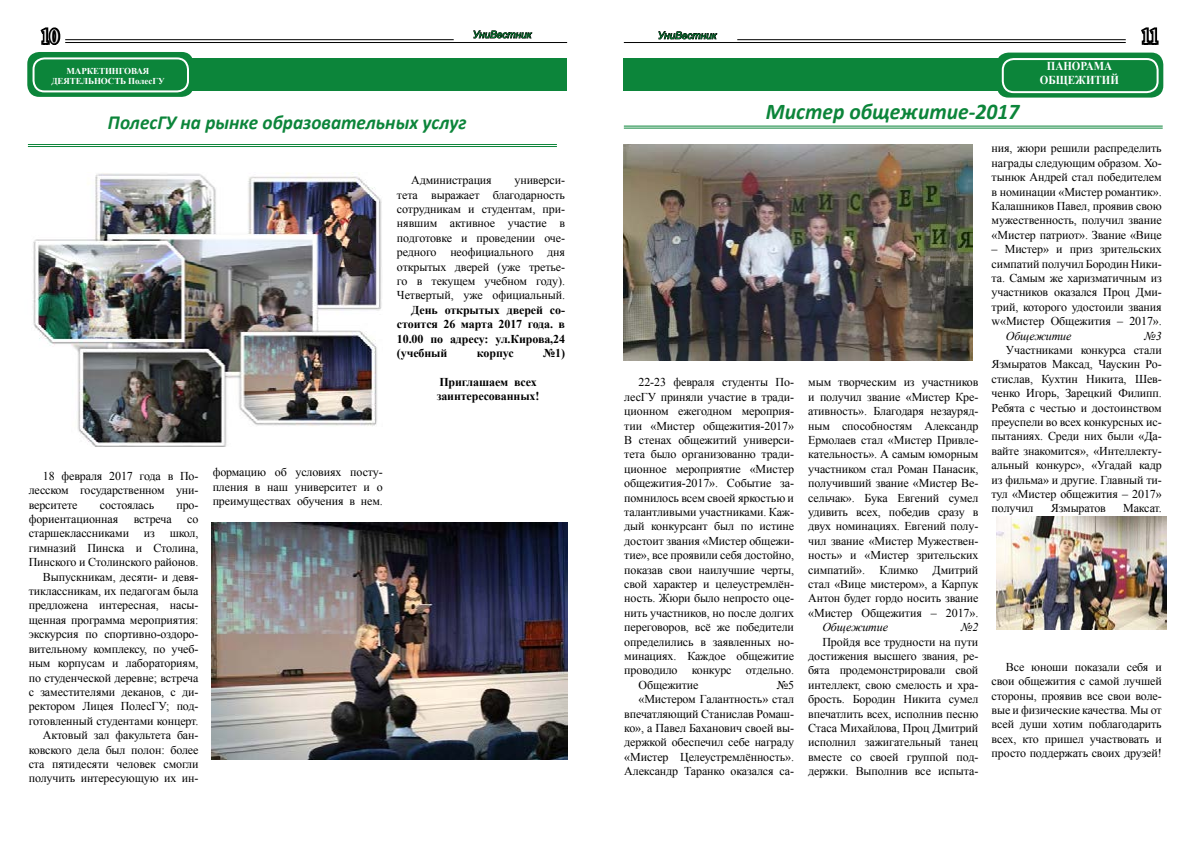
<style>
.page{position:relative;width:1191px;height:842px;background:#fff}
.page>*{position:absolute;margin:0;border:0;box-sizing:border-box;transform-origin:0 0}
.t1{font:italic 700 22.5px "Calibri";color:#0c853a;scale:.96 1}
.t2{font:italic 700 20px "Calibri";color:#0c853a;scale:.96 1}
.t3{font:19.8px "Times New Roman";color:#fff;scale:.91 1}
.t4{font:700 12.1px/13.2px "Times New Roman";color:#fff;text-align:center;scale:.91 1}
.t5{font:12px/14.4px "Times New Roman";letter-spacing:-.01em;color:#000;text-align:justify}
.t6{font:700 12px/14.4px "Times New Roman";letter-spacing:-.01em;color:#000;text-align:justify}
.t7{font:italic 12px "Times New Roman";letter-spacing:-.01em;color:#000}
.t8{font:italic 10px "Arial";color:#0c853a}
.t9{font:700 9px/10.8px "Times New Roman";letter-spacing:-.01em;color:#fff;text-align:center}
</style>
<div class="page">
<div style="left:30px;top:58px;width:537px;height:33px;background:#0c853a"></div>
<hr style="left:65px;top:39px;width:389px;height:1px;background:#000">
<hr style="left:65px;top:42px;width:502px;height:1px;background:#000">
<svg style="left:473px;top:30px;width:59px;height:9px"></svg>
<hr style="left:737px;top:39px;width:388px;height:1px;background:#000">
<hr style="left:624px;top:42px;width:501px;height:1px;background:#000">
<svg style="left:40px;top:27px;width:21px;height:18px"></svg>
<svg style="left:1141px;top:27px;width:18px;height:18px"></svg>
<svg style="left:658px;top:31px;width:59px;height:9px"></svg>
<div style="left:27px;top:52px;width:167px;height:45px;background:#0c853a;border-radius:12px"></div>
<div style="left:33px;top:57px;width:156px;height:35px;border:2px solid #fff;border-radius:11px"></div>
<div style="left:623px;top:59px;width:537px;height:32px;background:#0c853a"></div>
<div style="left:996px;top:53px;width:167px;height:45px;background:#0c853a;border-radius:12px"></div>
<div style="left:1001px;top:58px;width:157px;height:35px;border:2px solid #fff;border-radius:11px"></div>
<hr style="left:28px;top:144px;width:529px;height:1px;background:#0c853a">
<hr style="left:28px;top:146px;width:529px;height:1px;background:#0c853a">
<img style="left:996px;top:516px;width:170px;height:113px">
<img style="left:624px;top:144px;width:348px;height:216px">
<hr style="left:624px;top:126px;width:538px;height:1px;background:#0c853a">
<hr style="left:624px;top:128px;width:538px;height:1px;background:#0c853a">
<img style="left:32px;top:173px;width:350px;height:274px">
<img style="left:211px;top:522px;width:356px;height:237px">
<h3 class="t3" style="left:41px;top:23px;width:21px">10</h3>
<p class="t8" style="left:657px;top:29px;width:60px">УниВестник</p>
<h3 class="t3" style="left:1141px;top:23px;width:21px">11</h3>
<p class="t8" style="left:473px;top:28px;width:60px">УниВестник</p>
<p class="t9" style="left:51px;top:65px;width:115px">МАРКЕТИНГОВАЯ<br>ДЕЯТЕЛЬНОСТЬ ПолесГУ</p>
<h2 class="t2" style="left:108px;top:110px;width:375px">ПолесГУ на рынке образовательных услуг</h2>
<p class="t5" style="left:411px;top:173px;width:82px">Администрация</p>
<p class="t5" style="left:397px;top:173px;width:170px;text-indent:117px">универси&shy;тета выражает благодарность сотрудникам и студентам, при&shy;нявшим активное участие в подготовке и проведении оче&shy;редного неофициального дня открытых дверей (уже третье&shy;го в текущем учебном году).<br>Четвертый, уже официальный.</p>
<p class="t6" style="left:397px;top:302px;width:170px;text-indent:14px">День открытых дверей со&shy;стоится 26 марта 2017 года. в 10.00 по адресу: ул.Кирова,24 (учебный</p>
<p class="t6" style="left:477px;top:345px;width:38px">корпус</p>
<p class="t6" style="left:543px;top:345px;width:23px">№1)</p>
<p class="t6" style="left:437px;top:374px;width:104px">Приглашаем всех заинтересованных!</p>
<p class="t5" style="left:29px;top:468px;width:171px;text-indent:14px">18 февраля 2017 года в По&shy;лесском государственном уни&shy;верситете</p>
<p class="t5" style="left:100px;top:497px;width:56px">состоялась</p>
<p class="t5" style="left:176px;top:497px;width:24px">про-</p>
<p class="t5" style="left:29px;top:512px;width:91px">фориентационная</p>
<p class="t5" style="left:134px;top:512px;width:39px">встреча</p>
<p class="t5" style="left:29px;top:512px;width:171px;text-align:right">со<br>старшеклассниками из школ, гимназий Пинска и Столина,<br>Пинского и Столинского районов.<br>Выпускникам, десяти- и девя&shy;тиклассникам, их педагогам была предложена интересная, насы&shy;щенная программа мероприятия: экскурсия по спортивно-оздоро&shy;вительному комплексу, по учеб&shy;ным корпусам и лабораториям, по студенческой деревне; встреча с заместителями деканов, с ди&shy;ректором Лицея ПолесГУ; под&shy;готовленный студентами концерт.<br>Актовый зал факультета бан&shy;ковского дела был полон: более ста пятидесяти человек смогли получить интересующую их ин-</p>
<p class="t5" style="left:213px;top:465px;width:172px">формацию об условиях посту&shy;пления в наш университет и о преимуществах обучения в нем.</p>
<h1 class="t1" style="left:766px;top:97px;width:265px">Мистер общежитие-2017</h1>
<p class="t4" style="left:1040px;top:59px;width:88px">ПАНОРАМА<br>ОБЩЕЖИТИЙ</p>
<p class="t5" style="left:638px;top:375px;width:157px">22-23 февраля студенты По-</p>
<p class="t5" style="left:624px;top:389px;width:171px">лесГУ приняли участие в тради-</p>
<p class="t5" style="left:624px;top:404px;width:171px">ционном ежегодном мероприя-</p>
<p class="t5" style="left:624px;top:418px;width:171px">тии «Мистер общежития-2017»</p>
<p class="t5" style="left:624px;top:433px;width:171px">В стенах общежитий универси-</p>
<p class="t5" style="left:624px;top:447px;width:171px">тета было организованно тради-</p>
<p class="t5" style="left:624px;top:461px;width:171px">ционное мероприятие «Мистер</p>
<p class="t5" style="left:624px;top:476px;width:171px">общежития-2017». Событие за-</p>
<p class="t5" style="left:624px;top:490px;width:171px">помнилось всем своей яркостью и</p>
<p class="t5" style="left:624px;top:505px;width:171px">талантливыми участниками. Каж-</p>
<p class="t5" style="left:624px;top:519px;width:171px">дый конкурсант был по истине</p>
<p class="t5" style="left:624px;top:533px;width:171px">достоит звания «Мистер общежи-</p>
<p class="t5" style="left:624px;top:548px;width:171px">тие», все проявили себя достойно,</p>
<p class="t5" style="left:624px;top:562px;width:171px">показав свои наилучшие черты,</p>
<p class="t5" style="left:624px;top:577px;width:171px">свой характер и целеустремлён-</p>
<p class="t5" style="left:624px;top:591px;width:171px">ность. Жюри было непросто оце-</p>
<p class="t5" style="left:624px;top:605px;width:171px">нить участников, но после долгих</p>
<p class="t5" style="left:624px;top:620px;width:171px">переговоров, всё же победители</p>
<p class="t5" style="left:624px;top:634px;width:171px">определились в заявленных но-</p>
<p class="t5" style="left:624px;top:649px;width:171px">минациях. Каждое общежитие</p>
<p class="t5" style="left:624px;top:663px;width:171px">проводило конкурс отдельно.</p>
<p class="t5" style="left:638px;top:677px;width:62px">Общежитие</p>
<p class="t5" style="left:624px;top:677px;width:171px;text-align:right">№5<br>«Мистером Галантность» стал впечатляющий Станислав Ромаш&shy;ко», а Павел Баханович своей вы&shy;держкой обеспечил себе награду «Мистер Целеустремлённость».<br>Александр Таранко оказался са-</p>
<p class="t5" style="left:808px;top:375px;width:172px">мым творческим из участников и получил звание «Мистер Кре&shy;ативность». Благодаря незауряд&shy;ным способностям Александр Ермолаев стал «Мистер Привле&shy;кательность». А самым юморным участником стал Роман Панасик, получивший звание «Мистер Ве&shy;сельчак». Бука Евгений сумел удивить всех, победив сразу в двух номинациях. Евгений полу&shy;чил звание «Мистер Мужествен&shy;ность» и «Мистер зрительских симпатий». Климко Дмитрий стал «Вице мистером», а Карпук Антон будет гордо носить звание «Мистер Общежития – 2017».</p>
<p class="t7" style="left:822px;top:619px;width:67px">Общежитие</p>
<p class="t7" style="left:961px;top:619px;width:19px">№2</p>
<p class="t5" style="left:808px;top:634px;width:172px;text-indent:14px">Пройдя все трудности на пути достижения высшего звания, ре&shy;бята продемонстрировали свой интеллект, свою смелость и хра&shy;брость. Бородин Никита сумел впечатлить всех, исполнив песню Стаса Михайлова, Проц Дмитрий исполнил зажигательный танец вместе со своей группой под&shy;держки. Выполнив все испыта-</p>
<p class="t5" style="left:991px;top:141px;width:172px">ния, жюри решили распределить награды следующим образом. Хо&shy;тынюк Андрей стал победителем в номинации «Мистер романтик».<br>Калашников Павел, проявив свою мужественность, получил звание «Мистер патриот». Звание «Вице</p>
<p class="t5" style="left:991px;top:242px;width:172px">– Мистер» и приз зрительских симпатий получил Бородин Ники&shy;та. Самым же харизматичным из участников оказался Проц Дми&shy;трий, которого удостоили звания w«Мистер Общежития – 2017».</p>
<p class="t7" style="left:1005px;top:327px;width:67px">Общежитие</p>
<p class="t7" style="left:1144px;top:327px;width:19px">№3</p>
<p class="t5" style="left:991px;top:343px;width:172px;text-indent:14px">Участниками конкурса стали Язмыратов Максад, Чаускин Ро&shy;стислав, Кухтин Никита, Шев&shy;ченко Игорь, Зарецкий Филипп.<br>Ребята с честью и достоинством преуспели во всех конкурсных ис&shy;пытаниях. Среди них были «Да&shy;вайте знакомится», «Интеллекту&shy;альный конкурс», «Угадай кадр из фильма» и другие. Главный ти&shy;тул «Мистер общежития – 2017» получил</p>
<p class="t5" style="left:1050px;top:501px;width:57px">Язмыратов</p>
<p class="t5" style="left:1123px;top:501px;width:40px">Максат.</p>
<p class="t5" style="left:991px;top:659px;width:172px;text-indent:14px">Все юноши показали себя и свои общежития с самой лучшей стороны, проявив все свои воле&shy;вые и физические качества. Мы от всей души хотим поблагодарить всех, кто пришел участвовать и просто поддержать своих друзей!</p>
</div>
